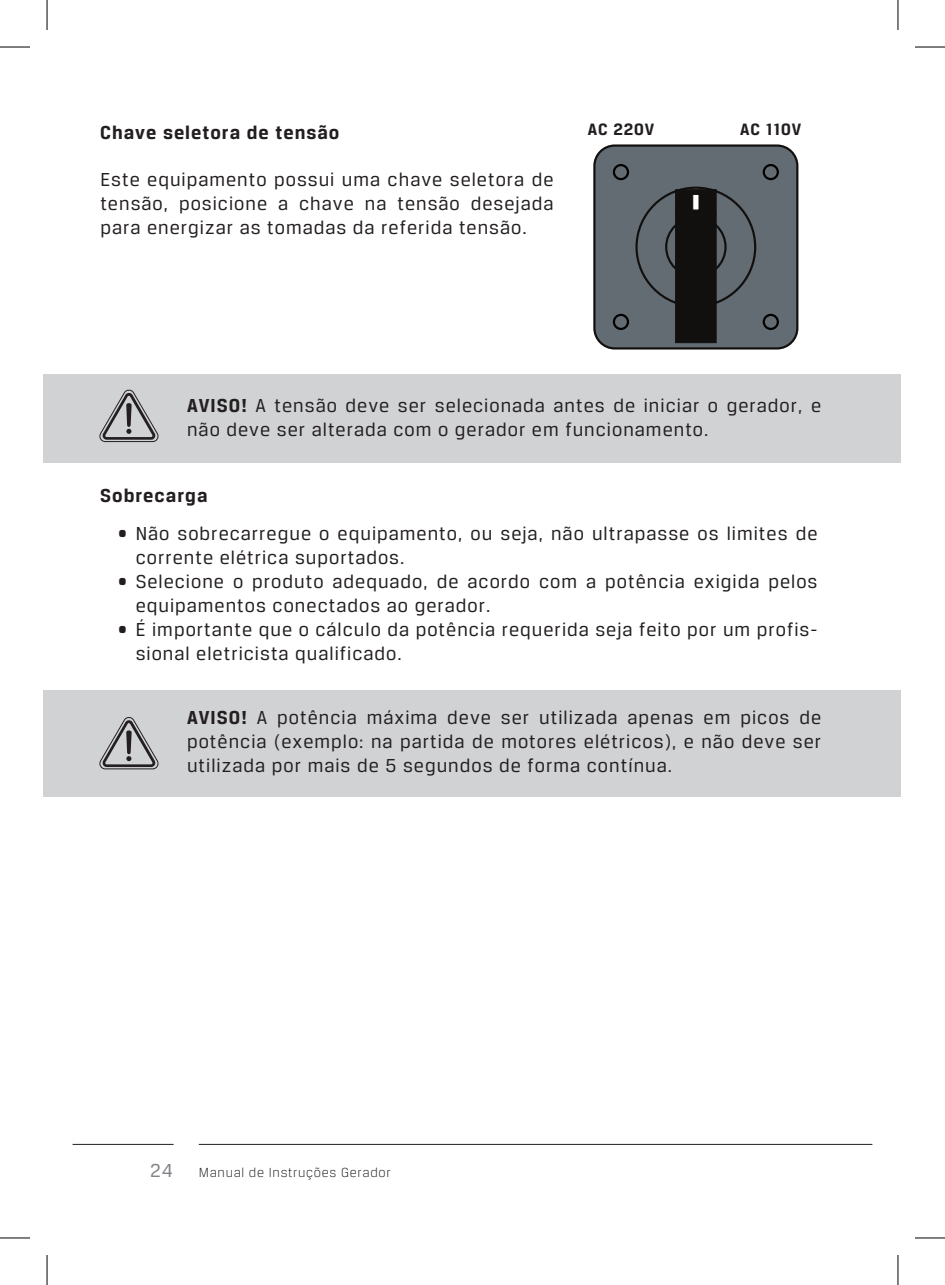
<style>
.page{position:relative;width:945px;height:1285px;background:#fff}
.page>*{position:absolute;margin:0;border:0;box-sizing:border-box;transform-origin:0 0}
.t1{font:20px/24px "Breuer Text";letter-spacing:.05em;color:#231f20}
.t2{font:700 20px "Breuer Text";letter-spacing:.05em;color:#231f20}
.t3{font:20px "Breuer Text";color:#808285}
.t4{font:700 17.6px "Breuer Text";letter-spacing:.05em;color:#231f20}
.t5{font:300 14px "Breuer Text";letter-spacing:.05em;color:#231f20}
.s1{font-weight:700}
</style>
<div class="page">
<hr style="left:0;top:47px;width:30px;height:1px;background:#000">
<hr style="left:914px;top:47px;width:30px;height:1px;background:#000">
<hr style="left:0;top:1237px;width:30px;height:1px;background:#000">
<hr style="left:914px;top:1237px;width:30px;height:1px;background:#000">
<hr style="left:47px;top:0;width:1px;height:30px;background:#000">
<hr style="left:47px;top:1255px;width:1px;height:30px;background:#000">
<hr style="left:897px;top:0;width:1px;height:30px;background:#000">
<hr style="left:897px;top:1255px;width:1px;height:30px;background:#000">
<div style="left:594px;top:146px;width:203px;height:202px;background:#636c73;border-radius:20px"></div>
<div style="left:593px;top:144px;width:205px;height:205px;border:2px solid #12100f;border-radius:20px"></div>
<div style="left:665px;top:216px;width:61px;height:62px;border:2px solid #12100f;border-radius:50%"></div>
<div style="left:612px;top:164px;width:17px;height:16px;border:2px solid #000001;border-radius:50%"></div>
<div style="left:612px;top:314px;width:17px;height:16px;border:2px solid #000001;border-radius:50%"></div>
<div style="left:762px;top:164px;width:16px;height:16px;border:2px solid #000001;border-radius:50%"></div>
<div style="left:762px;top:314px;width:16px;height:16px;border:2px solid #000001;border-radius:50%"></div>
<div style="left:675px;top:215px;width:41px;height:128px;background:#12100f"></div>
<div style="left:635px;top:187px;width:121px;height:120px;border:2px solid #12100f;border-radius:50%"></div>
<div style="left:675px;top:190px;width:41px;height:25px;background:#12100f"></div>
<div style="left:692px;top:194px;width:7px;height:16px;background:#fff;border:1px solid #12100f"></div>
<div style="left:44px;top:375px;width:857px;height:88px;background:#d1d2d4"></div>
<svg style="left:99px;top:389px;width:60px;height:53px"></svg>
<div style="left:44px;top:690px;width:857px;height:106px;background:#d1d2d4"></div>
<svg style="left:99px;top:717px;width:60px;height:52px"></svg>
<hr style="left:199px;top:1144px;width:673px;height:1px;background:#231f20">
<hr style="left:73px;top:1144px;width:101px;height:1px;background:#231f20">
<p class="t2" style="left:100px;top:121px;width:241px">Chave seletora de tensão</p>
<p class="t1" style="left:100px;top:167px;width:454px;text-align:justify">Este equipamento possui uma chave seletora de tensão, posicione a chave na tensão desejada para energizar as tomadas da referida tensão.</p>
<p class="t4" style="left:587px;top:119px;width:68px">AC 220V</p>
<p class="t4" style="left:740px;top:119px;width:62px">AC 110V</p>
<p class="t1" style="left:187px;top:393px;width:635px"><span class="s1">AVISO!</span> A tensão deve ser selecionada antes de iniciar o gerador, e não deve ser alterada com o gerador em funcionamento.</p>
<p class="t2" style="left:100px;top:484px;width:109px">Sobrecarga</p>
<p class="t1" style="left:136px;top:521px;width:683px;text-indent:-17px">• Não sobrecarregue o equipamento, ou seja, não ultrapasse os limites de corrente elétrica suportados.</p>
<p class="t1" style="left:136px;top:569px;width:683px;text-indent:-17px">• Selecione o produto adequado, de acordo com a potência exigida pelos equipamentos conectados ao gerador.</p>
<p class="t1" style="left:136px;top:617px;width:683px;text-indent:-17px">• É importante que o cálculo da potência requerida seja feito por um profis&shy;sional eletricista qualificado.</p>
<p class="t1" style="left:187px;top:705px;width:635px;text-align:justify"><span class="s1">AVISO!</span> A potência máxima deve ser utilizada apenas em picos de potência (exemplo: na partida de motores elétricos), e não deve ser utilizada por mais de 5 segundos de forma contínua.</p>
<p class="t3" style="left:150px;top:1159px;width:24px">24</p>
<p class="t5" style="left:199px;top:1164px;width:193px">Manual de Instruções Gerador</p>
</div>
